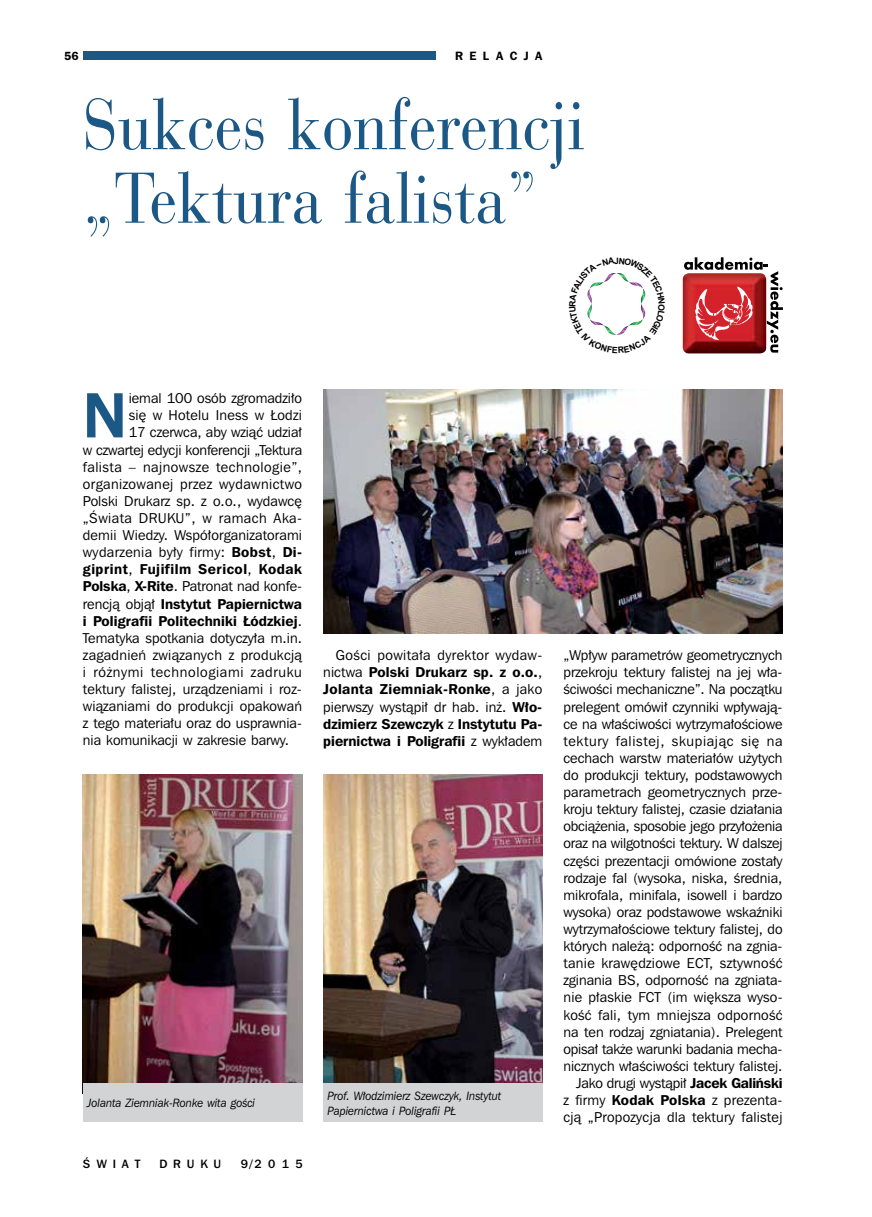
<style>
.page{position:relative;width:872px;height:1217px;background:#fff}
.page>*{position:absolute;margin:0;border:0;box-sizing:border-box;transform-origin:0 0}
.t1{font:69px/73.5px "Parma";color:#1c5885}
.t2{font:63.6px "Frnk Goth ITC Dm PL";color:#1c5885}
.t3{font:14.25px/17.1px "Frnk Goth ITC Bk PL";color:#000;text-align:right}
.t4{font:14.25px/17.1px "Frnk Goth ITC Dm PL";letter-spacing:.01em;color:#000}
.t5{font:14.25px "Frnk Goth ITC Dm PL";letter-spacing:.035em;color:#000}
.t6{font:14.25px "Frnk Goth ITC Bk PL";letter-spacing:.03em;color:#000}
.t7{font:italic 12px/14.4px "Frnk Goth ITC Bk PL";color:#000;scale:.94 1}
.t8{font:12px "Frnk Goth ITC Md PL";letter-spacing:.49em;color:#000}
.t9{font:12px "Frnk Goth ITC Dm PL";letter-spacing:.53em;color:#000}
.t10{font:12px "P Franklin Demi A";color:#000}
.s1{font-family:"Frnk Goth ITC Dm PL"}
.s2{font-family:"Frnk Goth ITC Bk PL"}
</style>
<div class="page">
<div style="left:83px;top:51px;width:459px;height:8px;background:#1c5885"></div>
<div style="left:436px;top:50px;width:106px;height:27px;background:#fff"></div>
<img style="left:323px;top:389px;width:459px;height:244px">
<img style="left:83px;top:774px;width:219px;height:309px">
<div style="left:83px;top:1083px;width:219px;height:38px;background:#d1d3d4"></div>
<img style="left:323px;top:774px;width:219px;height:309px">
<div style="left:323px;top:1083px;width:219px;height:38px;background:#d1d3d4"></div>
<img style="left:683px;top:275px;width:81px;height:78px">
<svg style="left:684px;top:257px;width:98px;height:95px"></svg>
<svg style="left:587px;top:273px;width:59px;height:62px"></svg>
<p class="t9" style="left:455px;top:48px;width:89px">RELACJA</p>
<h1 class="t1" style="left:83px;top:88px;width:503px">Sukces konferencji „Tektura falista”</h1>
<p class="t10" style="left:64px;top:49px;width:16px">56</p>
<p class="t3" style="left:83px;top:389px;width:221px">iemal 100 osób zgromadziło<br>się w Hotelu Iness w Łodzi<br>17 czerwca, aby wziąć udział<br>w czwartej edycji konferencji „Tektura falista – najnowsze technologie”, organizowanej przez wydawnictwo<br>Polski Drukarz sp. z o.o., wydawcę „Świata DRUKU”, w ramach Aka&shy;demii Wiedzy. Współorganizatorami wydarzenia były firmy: <span class="s1">Bobst</span>, <span class="s1">Di-</span></p>
<p class="t5" style="left:83px;top:560px;width:220px">giprint<span class="s2">,</span> Fujifilm Sericol<span class="s2">,</span> Kodak</p>
<p class="t3" style="left:83px;top:577px;width:220px"><span class="s1">Polska</span>, <span class="s1">X-Rite</span>. Patronat nad konfe-</p>
<p class="t4" style="left:83px;top:594px;width:220px"><span class="s2">rencją objął</span> Instytut Papiernictwa i Poligrafii Politechniki Łódzkiej<span class="s2">.</span></p>
<p class="t3" style="left:83px;top:629px;width:221px;text-align:justify">Tematyka spotkania dotyczyła m.in. zagadnień związanych z produkcją i różnymi technologiami zadruku tektury falistej, urządzeniami i roz&shy;wiązaniami do produkcji opakowań z tego materiału oraz do usprawnia&shy;nia komunikacji w zakresie barwy.</p>
<h2 class="t2" style="left:83px;top:375px;width:45px">N</h2>
<p class="t6" style="left:336px;top:646px;width:208px">Gości powitała dyrektor wydaw-</p>
<p class="t4" style="left:323px;top:663px;width:221px"><span class="s2">nictwa</span> Polski Drukarz sp. z o.o.<span class="s2">,<br></span>Jolanta Ziemniak-Ronke<span class="s2">, a jako</span></p>
<p class="t3" style="left:323px;top:697px;width:220px">pierwszy wystąpił dr hab. inż. <span class="s1">Wło-</span></p>
<p class="t4" style="left:323px;top:714px;width:221px">dzimierz Szewczyk <span class="s2">z</span> Instytutu Pa&shy;piernictwa i Poligrafii <span class="s2">z wykładem</span></p>
<p class="t7" style="left:87px;top:1095px;width:180px">Jolanta Ziemniak-Ronke wita gości</p>
<p class="t7" style="left:327px;top:1088px;width:186px">Prof. Włodzimierz Szewczyk, Instytut<br>Papiernictwa i Poligrafii PŁ</p>
<p class="t8" style="left:83px;top:1155px;width:59px">ŚWIAT</p>
<p class="t8" style="left:159px;top:1155px;width:63px">DRUKU</p>
<p class="t8" style="left:241px;top:1155px;width:63px">9/2015</p>
<p class="t3" style="left:563px;top:646px;width:221px">„Wpływ parametrów geometrycznych przekroju tektury falistej na jej wła&shy;ściwości mechaniczne”. Na początku prelegent omówił czynniki wpływają&shy;ce na właściwości wytrzymałościowe tektury falistej, skupiając się na cechach warstw materiałów użytych do produkcji tektury, podstawowych parametrach geometrycznych prze&shy;kroju tektury falistej, czasie działania obciążenia, sposobie jego przyłożenia oraz na wilgotności tektury. W dalszej części prezentacji omówione zostały rodzaje fal (wysoka, niska, średnia, mikrofala, minifala, isowell i bardzo wysoka) oraz podstawowe wskaźniki wytrzymałościowe tektury falistej, do których należą: odporność na zgnia&shy;tanie krawędziowe ECT, sztywność zginania BS, odporność na zgniata&shy;nie płaskie FCT (im większa wyso&shy;kość fali, tym mniejsza odporność na ten rodzaj zgniatania). Prelegent opisał także warunki badania mecha&shy;nicznych właściwości tektury falistej.<br>Jako drugi wystąpił <span class="s1">Jacek Galiński<br></span>z firmy <span class="s1">Kodak Polska</span> z prezenta&shy;cją „Propozycja dla tektury falistej</p>
</div>
